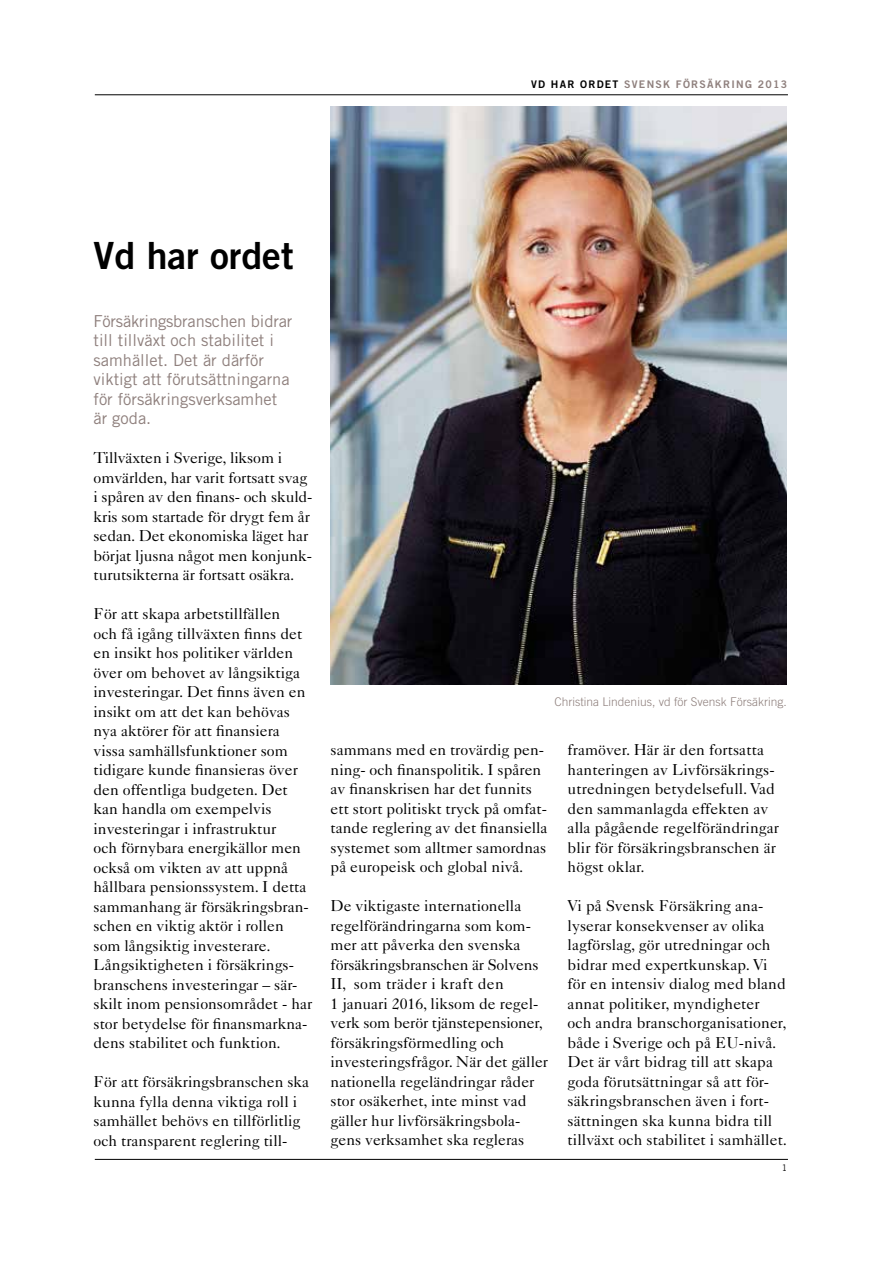
<style>
.page{position:relative;width:893px;height:1263px;background:#fff}
.page>*{position:absolute;margin:0;border:0;box-sizing:border-box;transform-origin:0 0}
.t1{font:37.5px "Trade Gothic LT Std Bd 2";color:#000}
.t2{font:16.5px/19.5px "Trade Gothic LT Std";color:#8f807d}
.t3{font:15.75px/19.5px "Caslon 540 LT Std";color:#000}
.t4{font:300 12px "Trade Gothic LT Std";color:#8f807d}
.t5{font:10.5px "Trade Gothic LT Std Bd 2";letter-spacing:.12em;color:#000}
.t6{font:10.5px "Trade Gothic LT Std Bd 2";color:#8f807d}
.t7{font:9px "Trade Gothic LT Std";color:#000}
.s1{color:#8f807d}
</style>
<div class="page">
<hr style="left:95px;top:95px;width:693px;height:1px;background:#000">
<hr style="left:95px;top:1159px;width:693px;height:1px;background:#000">
<img style="left:331px;top:106px;width:456px;height:579px">
<p class="t5" style="left:531px;top:78px;width:110px">VD HAR ORDET <span class="s1">SVENSK</span></p>
<p class="t6" style="left:676px;top:78px;width:9px">FÖRSÄKRING</p>
<p class="t6" style="left:758px;top:78px;width:31px">2013</p>
<h1 class="t1" style="left:94px;top:233px;width:201px">VD HAR ORDET</h1>
<p class="t2" style="left:94px;top:311px;width:200px">Försäkringsbranschen bidrar till tillväxt och stabilitet i samhället. Det är därför viktigt att förutsättningarna för försäkringsverksamhet är goda.</p>
<p class="t3" style="left:94px;top:448px;width:220px">Tillväxten i Sverige, liksom i omvärlden, har varit fortsatt svag i spåren av den finans- och skuld&shy;kris som startade för drygt fem år sedan. Det ekonomiska läget har börjat ljusna något men konjunk&shy;turutsikterna är fortsatt osäkra.</p>
<p class="t3" style="left:94px;top:604px;width:220px">För att skapa arbetstillfällen<br>och få igång tillväxten finns det en insikt hos politiker världen över om behovet av långsiktiga investeringar. Det finns även en insikt om att det kan behövas nya aktörer för att finansiera vissa samhällsfunktioner som tidigare kunde finansieras över den offentliga budgeten. Det kan handla om exempelvis investeringar i infrastruktur<br>och förnybara energikällor men också om vikten av att uppnå hållbara pensionssystem. I detta sammanhang är försäkringsbran&shy;schen en viktig aktör i rollen som långsiktig investerare.<br>Långsiktigheten i försäkrings&shy;branschens investeringar – sär&shy;skilt inom pensionsområdet - har stor betydelse för finansmarkna&shy;dens stabilitet och funktion.</p>
<p class="t3" style="left:94px;top:1072px;width:217px">För att försäkringsbranschen ska kunna fylla denna viktiga roll i samhället behövs en tillförlitlig och transparent reglering till-</p>
<p class="t4" style="left:555px;top:694px;width:234px">Christina Lindenius, vd för Svensk Försäkring.</p>
<p class="t3" style="left:331px;top:740px;width:219px">sammans med en trovärdig pen&shy;ning- och finanspolitik. I spåren av finanskrisen har det funnits ett stort politiskt tryck på omfat&shy;tande reglering av det finansiella systemet som alltmer samordnas på europeisk och global nivå.</p>
<p class="t3" style="left:331px;top:896px;width:219px">De viktigaste internationella regelförändringarna som kom&shy;mer att påverka den svenska försäkringsbranschen är Solvens<br>II, som träder i kraft den<br>1 januari 2016, liksom de regel&shy;verk som berör tjänstepensioner, försäkringsförmedling och investeringsfrågor. När det gäller nationella regeländringar råder stor osäkerhet, inte minst vad gäller hur livförsäkringsbola&shy;gens verksamhet ska regleras</p>
<p class="t3" style="left:568px;top:740px;width:213px">framöver. Här är den fortsatta hanteringen av Livförsäkrings&shy;utredningen betydelsefull. Vad den sammanlagda effekten av alla pågående regelförändringar blir för försäkringsbranschen är högst oklar.</p>
<p class="t3" style="left:568px;top:896px;width:221px">Vi på Svensk Försäkring ana&shy;lyserar konsekvenser av olika lagförslag, gör utredningar och bidrar med expertkunskap. Vi för en intensiv dialog med bland annat politiker, myndigheter och andra branschorganisationer, både i Sverige och på EU-nivå.<br>Det är vårt bidrag till att skapa goda förutsättningar så att för&shy;säkringsbranschen även i fort&shy;sättningen ska kunna bidra till tillväxt och stabilitet i samhället.</p>
<p class="t7" style="left:782px;top:1162px;width:7px">1</p>
</div>
